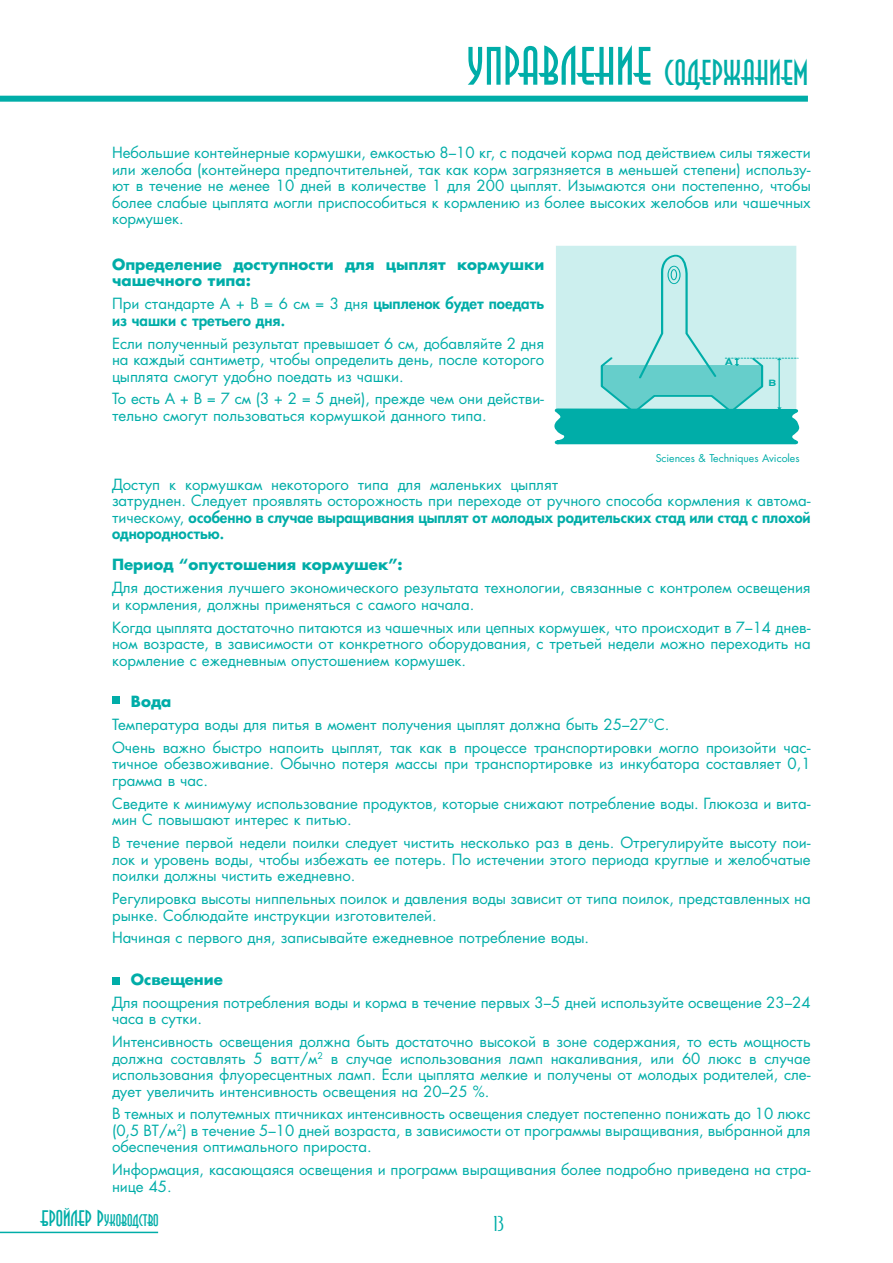
<style>
.page{position:relative;width:893px;height:1263px;background:#fff}
.page>*{position:absolute;margin:0;border:0;box-sizing:border-box;transform-origin:0 0}
.t1{font:36px "Anna C";letter-spacing:.01em;color:#00ada8}
.t2{font:19.5px "Bodega Sans";color:#00ada8;scale:1.2 1}
.t3{font:16.8px "Anna C";color:#00ada8}
.t4{font:15px/16.5px "Favorit";color:#00ada8}
.t5{font:700 15px/16.5px "Favorit";color:#00ada8}
.t6{font:800 15px/16.5px "Favorit";color:#00ada8}
.t7{font:10.5px "Favorit";color:#00ada8}
.t8{font:700 9.15px "Helvetica";color:#00ada8;scale:1.23 1}
.t9{font:700 8.7px "Helvetica";color:#00ada8;scale:1.23 1}
.s1{font-size:54px}
.s2{font-weight:400}
.s3{font-weight:800}
.s4{font-size:22.5px}
</style>
<div class="page">
<hr style="left:0;top:1232px;width:158px;height:1px;background:#00ada8">
<div style="left:0;top:96px;width:808px;height:6px;background:#00ada8"></div>
<div style="left:112px;top:696px;width:8px;height:8px;background:#00ada8"></div>
<div style="left:112px;top:977px;width:8px;height:8px;background:#00ada8"></div>
<svg style="left:554px;top:250px;width:246px;height:195px;background:#99dedc"></svg>
<h1 class="t1" style="left:466px;top:55px;width:344px"><span class="s1">УПРАВЛЕНИЕ</span> СОДЕРЖАНИЕМ</h1>
<p class="t4" style="left:112px;top:144px;width:700px;text-align:justify">Небольшие контейнерные кормушки, емкостью 8–10 кг, с подачей корма под действием силы тяжести или желоба (контейнера предпочтительней, так как корм загрязняется в меньшей степени) использу&shy;ют в течение не менее 10 дней в количестве 1 для 200 цыплят. Изымаются они постепенно, чтобы более слабые цыплята могли приспособиться к кормлению из более высоких желобов или чашечных кормушек.</p>
<p class="t5" style="left:112px;top:255px;width:434px">Определение доступности для цыплят кормушки чашечного типа:</p>
<p class="t6" style="left:112px;top:295px;width:434px"><span class="s2">При стандарте А + В = 6 см = 3 дня</span> цыпленок будет поедать из чашки с третьего дня.</p>
<p class="t4" style="left:112px;top:335px;width:434px;text-align:justify">Если полученный результат превышает 6 см, добавляйте 2 дня на каждый сантиметр, чтобы определить день, после которого цыплята смогут удобно поедать из чашки.</p>
<p class="t4" style="left:112px;top:390px;width:434px">То есть А + В = 7 см (3 + 2 = 5 дней), прежде чем они действи&shy;тельно смогут пользоваться кормушкой данного типа.</p>
<p class="t8" style="left:725px;top:354px;width:8px">A</p>
<p class="t9" style="left:768px;top:375px;width:8px">B</p>
<p class="t7" style="left:656px;top:451px;width:145px">Sciences &amp; Techniques Avicoles</p>
<p class="t4" style="left:112px;top:476px;width:700px">Доступ к кормушкам некоторого типа для маленьких цыплят<br>затруднен. Следует проявлять осторожность при переходе от ручного способа кормления к автома&shy;тическому, <span class="s3">особенно в случае выращивания цыплят от молодых родительских стад или стад с плохой однородностью.</span></p>
<p class="t5" style="left:112px;top:556px;width:292px">Период “опустошения кормушек”:</p>
<p class="t4" style="left:112px;top:579px;width:700px">Для достижения лучшего экономического результата технологии, связанные с контролем освещения и кормления, должны применяться с самого начала.</p>
<p class="t4" style="left:112px;top:619px;width:700px;text-align:justify">Когда цыплята достаточно питаются из чашечных или цепных кормушек, что происходит в 7–14 днев&shy;ном возрасте, в зависимости от конкретного оборудования, с третьей недели можно переходить на кормление с ежедневным опустошением кормушек.</p>
<p class="t5" style="left:131px;top:693px;width:42px">Вода</p>
<p class="t4" style="left:112px;top:713px;width:700px;line-height:23px">Температура воды для питья в момент получения цыплят должна быть 25–27°С.<br>Очень важно быстро напоить цыплят, так как в процессе транспортировки могло произойти час-</p>
<p class="t4" style="left:112px;top:755px;width:700px">тичное обезвоживание. Обычно потеря массы при транспортировке из инкубатора составляет 0,1 грамма в час.</p>
<p class="t4" style="left:112px;top:795px;width:700px">Сведите к минимуму использование продуктов, которые снижают потребление воды. Глюкоза и вита&shy;мин С повышают интерес к питью.</p>
<p class="t4" style="left:112px;top:834px;width:700px;text-align:justify">В течение первой недели поилки следует чистить несколько раз в день. Отрегулируйте высоту пои&shy;лок и уровень воды, чтобы избежать ее потерь. По истечении этого периода круглые и желобчатые поилки должны чистить ежедневно.</p>
<p class="t4" style="left:112px;top:890px;width:700px">Регулировка высоты ниппельных поилок и давления воды зависит от типа поилок, представленных на рынке. Соблюдайте инструкции изготовителей.</p>
<p class="t4" style="left:112px;top:929px;width:479px">Начиная с первого дня, записывайте ежедневное потребление воды.</p>
<p class="t5" style="left:131px;top:970px;width:93px">Освещение</p>
<p class="t4" style="left:112px;top:994px;width:700px">Для поощрения потребления воды и корма в течение первых 3–5 дней используйте освещение 23–24 часа в сутки.</p>
<p class="t4" style="left:112px;top:1033px;width:700px;text-align:justify">Интенсивность освещения должна быть достаточно высокой в зоне содержания, то есть мощность должна составлять 5 ватт/м<sup>2</sup> в случае использования ламп накаливания, или 60 люкс в случае использования флуоресцентных ламп. Если цыплята мелкие и получены от молодых родителей, сле&shy;дует увеличить интенсивность освещения на 20–25 %.</p>
<p class="t4" style="left:112px;top:1105px;width:700px;text-align:justify">В темных и полутемных птичниках интенсивность освещения следует постепенно понижать до 10 люкс (0,5 ВТ/м<sup>2</sup>) в течение 5–10 дней возраста, в зависимости от программы выращивания, выбранной для обеспечения оптимального прироста.</p>
<p class="t4" style="left:112px;top:1161px;width:700px">Информация, касающаяся освещения и программ выращивания более подробно приведена на стра&shy;нице 45.</p>
<p class="t3" style="left:41px;top:1212px;width:119px"><span class="s4">БРОЙЛЕР</span> <span class="s4">Р</span>уководство</p>
<h2 class="t2" style="left:493px;top:1212px;width:5px">13</h2>
</div>
